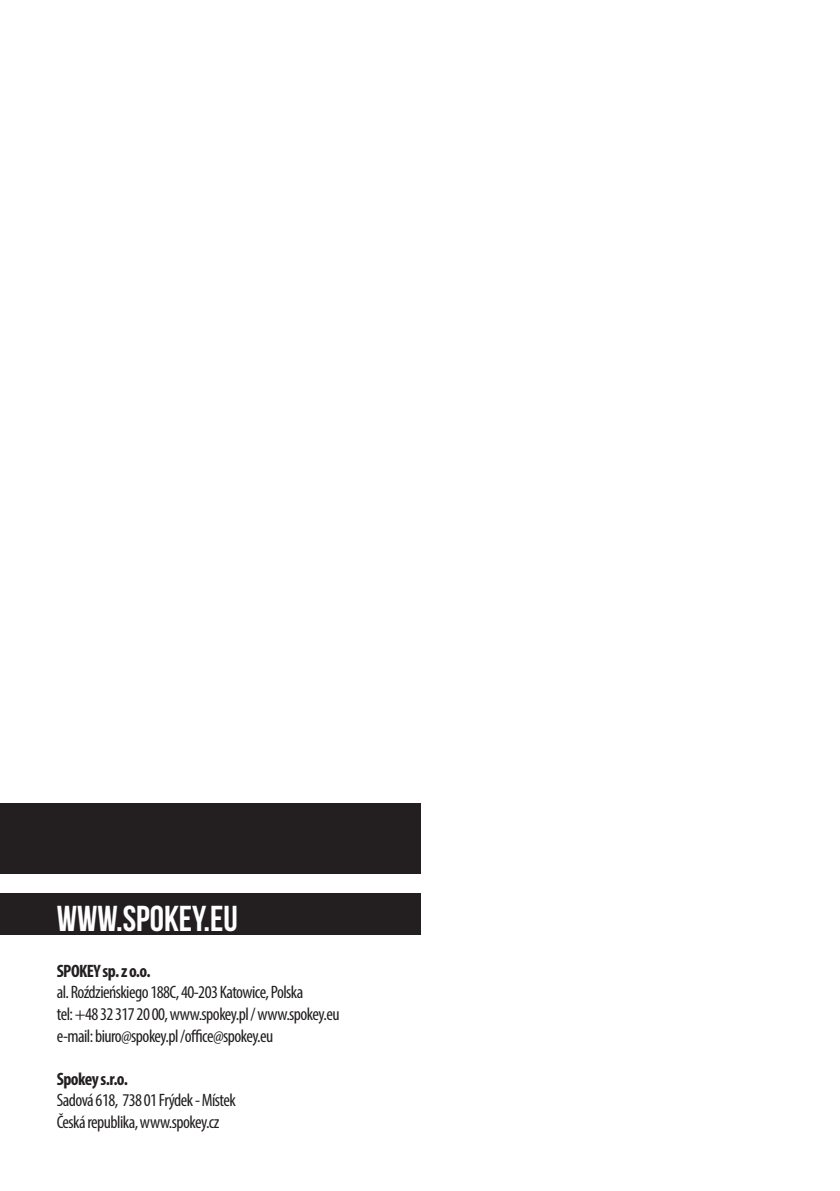
<style>
.page{position:relative;width:840px;height:1191px;background:#fff}
.page>*{position:absolute;margin:0;border:0;box-sizing:border-box;transform-origin:0 0}
.t1{font:36px "Bebas Neue";color:#fff}
.t2{font:condensed 18px/21.6px "Myriad Pro";letter-spacing:-.03em;color:#231f20}
.t3{font:700 condensed 18px "Myriad Pro";letter-spacing:-.03em;color:#231f20}
</style>
<div class="page">
<div style="left:0;top:803px;width:420px;height:70px;background:#231f20"></div>
<div style="left:0;top:893px;width:420px;height:41px;background:#231f20"></div>
<h1 class="t1" style="left:57px;top:899px;width:182px">WWW.SPOKEY.EU</h1>
<p class="t3" style="left:57px;top:959px;width:95px">SPOKEY sp. z o.o.</p>
<p class="t2" style="left:57px;top:981px;width:284px">al. Roździeńskiego 188C, 40-203 Katowice, Polska<br>tel: +48 32 317 20 00, www.spokey.pl / www.spokey.eu e-mail: biuro@spokey.pl /office@spokey.eu</p>
<p class="t3" style="left:57px;top:1067px;width:73px">Spokey s.r.o.</p>
<p class="t2" style="left:57px;top:1089px;width:180px">Sadová 618, 738 01 Frýdek - Místek<br>Česká republika, www.spokey.cz</p>
</div>
